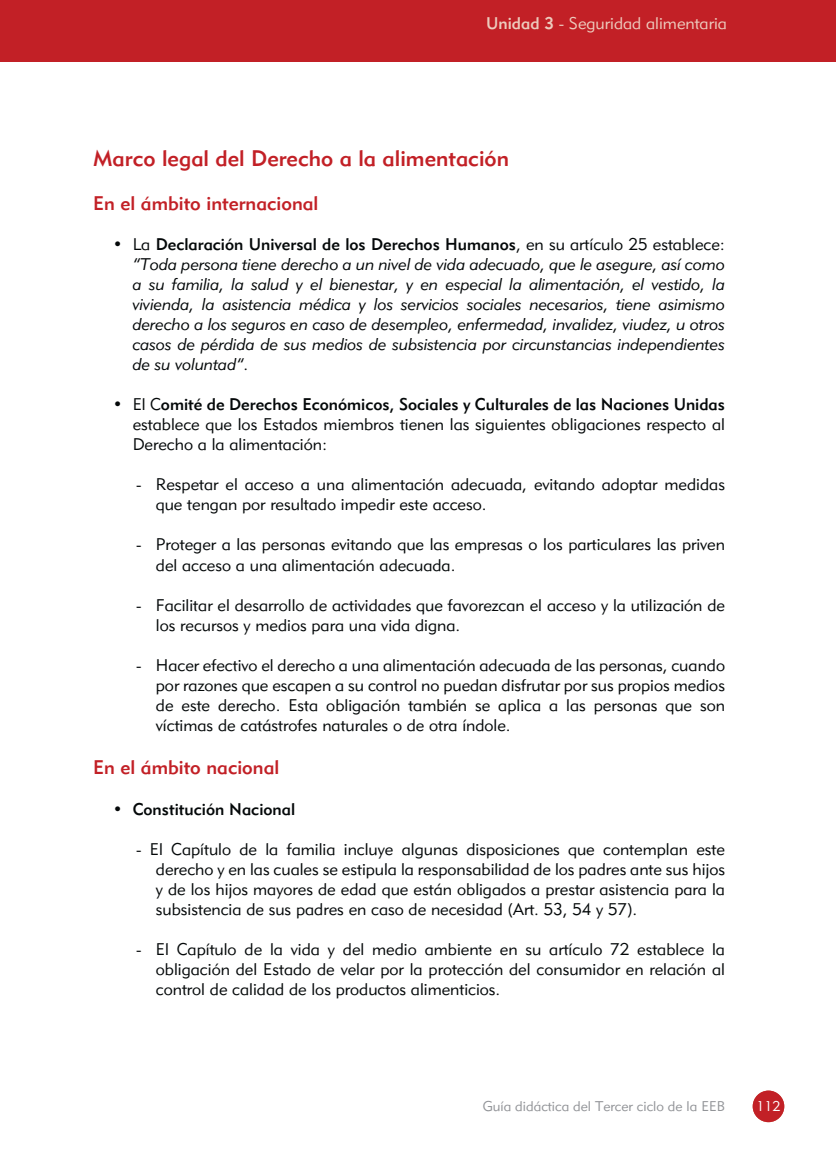
<style>
.page{position:relative;width:837px;height:1155px;background:#fff}
.page>*{position:absolute;margin:0;border:0;box-sizing:border-box;transform-origin:0 0}
.t1{font:22.35px "Geometric 415 BT Medium A";color:#c22026}
.t2{font:19.5px "Geometric 415 BT Medium A";color:#c22026}
.t3{font:16.65px/20.1px "Geometric 415 BT Lite A";color:#040809}
.t4{font:16.65px/20.1px "Geometric 415 BT Lite Italic A";color:#040809;text-align:justify}
.t5{font:16.65px "Geometric 415 BT Medium A";color:#040809}
.t6{font:16.65px "Geometric 415 BT Lite A";color:#edcbbd}
.t7{font:13.95px "Geometric 415 BT Lite A";color:#929498}
.t8{font:13.95px "Geometric 415 BT Lite A";color:#fff}
.s1{font-family:"Geometric 415 BT Medium A"}
.s2{font-family:"Geometric 415 BT Lite A"}
</style>
<div class="page">
<div style="left:752px;top:1090px;width:32px;height:32px;background:#c22026;border-radius:50%"></div>
<div style="left:0;top:0;width:835px;height:62px;background:#c22026"></div>
<p class="t6" style="left:486px;top:17px;width:242px"><span class="s1">Unidad 3</span> - Seguridad alimentaria</p>
<h1 class="t1" style="left:93px;top:150px;width:417px">Marco legal del Derecho a la alimentación</h1>
<p class="t2" style="left:93px;top:195px;width:227px">En el ámbito internacional</p>
<p class="t5" style="left:113px;top:238px;width:613px"><span class="s2">• La</span> Declaración Universal de los Derechos Humanos<span class="s2">, en su artículo 25 establece:</span></p>
<p class="t4" style="left:133px;top:255px;width:594px">“Toda persona tiene derecho a un nivel de vida adecuado, que le asegure, así como a su familia, la salud y el bienestar, y en especial la alimentación, el vestido, la vivienda, la asistencia médica y los servicios sociales necesarios, tiene asimismo derecho a los seguros en caso de desempleo, enfermedad, invalidez, viudez, u otros casos de pérdida de sus medios de subsistencia por circunstancias independientes de su voluntad”.</p>
<p class="t5" style="left:113px;top:398px;width:613px"><span class="s2">• El C</span>omité de Derechos Económicos, Sociales y Culturales de las Naciones Unidas</p>
<p class="t3" style="left:133px;top:416px;width:594px">establece que los Estados miembros tienen las siguientes obligaciones respecto al<br>Derecho a la alimentación:</p>
<p class="t3" style="left:156px;top:476px;width:570px;text-indent:-20px">- Respetar el acceso a una alimentación adecuada, evitando adoptar medidas que tengan por resultado impedir este acceso.</p>
<p class="t3" style="left:156px;top:536px;width:570px;text-indent:-20px">- Proteger a las personas evitando que las empresas o los particulares las priven del acceso a una alimentación adecuada.</p>
<p class="t3" style="left:156px;top:596px;width:570px;text-indent:-20px">- Facilitar el desarrollo de actividades que favorezcan el acceso y la utilización de los recursos y medios para una vida digna.</p>
<p class="t3" style="left:156px;top:656px;width:570px;text-align:justify;text-indent:-20px">- Hacer efectivo el derecho a una alimentación adecuada de las personas, cuando por razones que escapen a su control no puedan disfrutar por sus propios medios de este derecho. Esta obligación también se aplica a las personas que son víctimas de catástrofes naturales o de otra índole.</p>
<p class="t2" style="left:93px;top:760px;width:188px">En el ámbito nacional</p>
<p class="t5" style="left:113px;top:802px;width:184px">• Constitución Nacional</p>
<p class="t3" style="left:156px;top:840px;width:570px;text-align:justify;text-indent:-20px">- El Capítulo de la familia incluye algunas disposiciones que contemplan este derecho y en las cuales se estipula la responsabilidad de los padres ante sus hijos y de los hijos mayores de edad que están obligados a prestar asistencia para la subsistencia de sus padres en caso de necesidad (Art. 53, 54 y 57).</p>
<p class="t3" style="left:156px;top:940px;width:570px;text-align:justify;text-indent:-20px">- El Capítulo de la vida y del medio ambiente en su artículo 72 establece la obligación del Estado de velar por la protección del consumidor en relación al control de calidad de los productos alimenticios.</p>
<p class="t7" style="left:482px;top:1100px;width:244px">Guía didáctica del Tercer ciclo de la EEB</p>
<p class="t8" style="left:756px;top:1100px;width:25px">112</p>
</div>
